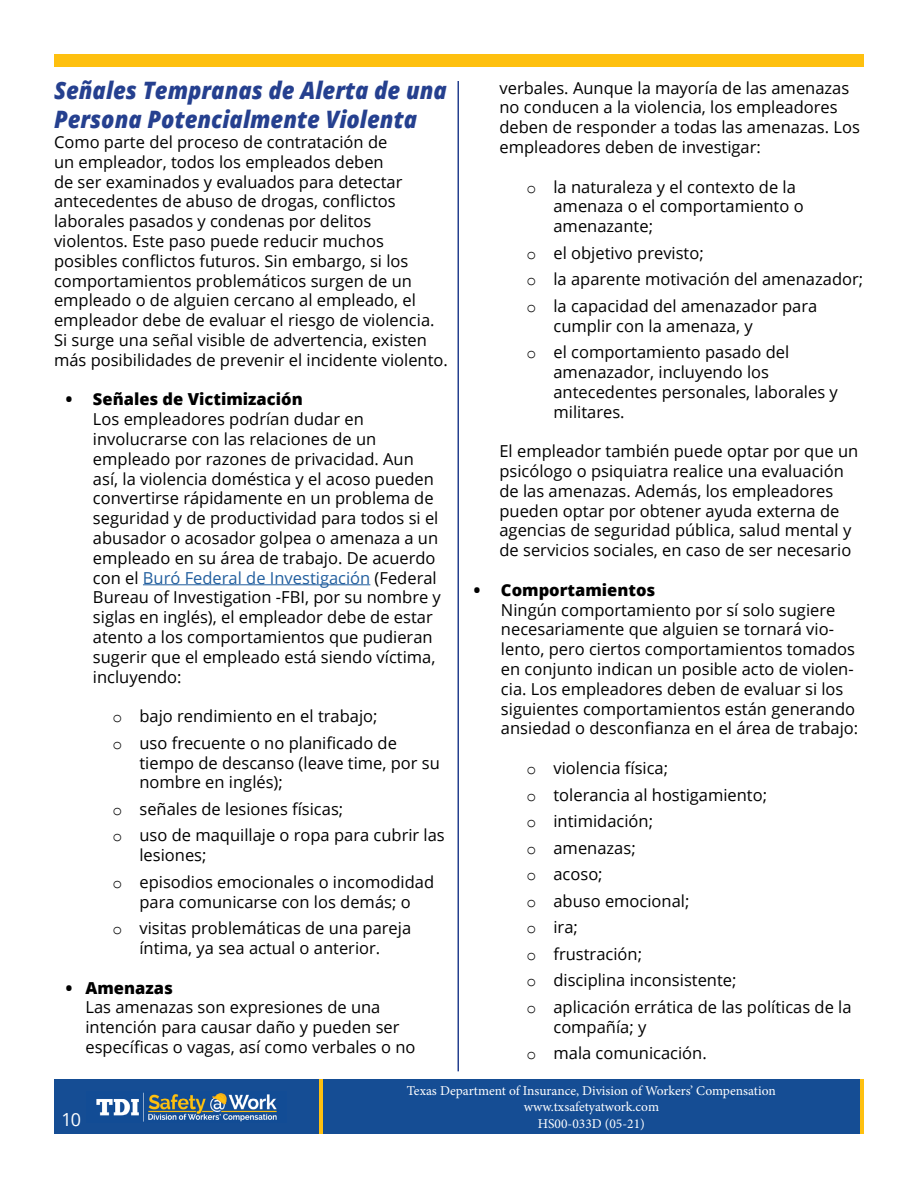
<style>
.page{position:relative;width:918px;height:1188px;background:#fff}
.page>*{position:absolute;margin:0;border:0;box-sizing:border-box;transform-origin:0 0}
.t1{font:italic 800 24px/28.8px "Open Sans";color:#25408f;scale:.92 1}
.t2{font:18px "Open Sans";color:#fff}
.t3{font:16.5px/19.8px "Open Sans";color:#000}
.t4{font:800 16.5px "Open Sans";color:#000}
.t5{font:13.5px/16.2px "Minion Pro";color:#fff;text-align:center}
.s1{color:#215e9e}
.s2{font-family:"Courier New"}
</style>
<div class="page">
<div style="left:54px;top:1080px;width:810px;height:54px;background:#154d94"></div>
<img style="left:96px;top:1092px;width:181px;height:30px">
<hr style="left:860px;top:1080px;width:4px;height:54px;background:#fec00f">
<hr style="left:319px;top:1080px;width:4px;height:54px;background:#fec00f">
<hr style="left:458px;top:81px;width:1px;height:990px;background:#25408f">
<div style="left:54px;top:54px;width:810px;height:13px;background:#fec00f"></div>
<hr style="left:143px;top:584px;width:227px;height:1px;background:#215e9e">
<h1 class="t1" style="left:54px;top:75px;width:429px">Señales Tempranas de Alerta de una<br>Persona Potencialmente Violenta</h1>
<p class="t3" style="left:54px;top:132px;width:395px">Como parte del proceso de contratación de<br>un empleador, todos los empleados deben<br>de ser examinados y evaluados para detectar antecedentes de abuso de drogas, conflictos laborales pasados y condenas por delitos violentos. Este paso puede reducir muchos posibles conflictos futuros. Sin embargo, si los comportamientos problemáticos surgen de un empleado o de alguien cercano al empleado, el empleador debe de evaluar el riesgo de violencia.<br>Si surge una señal visible de advertencia, existen más posibilidades de prevenir el incidente violento.</p>
<p class="t4" style="left:66px;top:387px;width:238px">• Señales de Victimización</p>
<p class="t3" style="left:93px;top:409px;width:347px">Los empleadores podrían dudar en involucrarse con las relaciones de un empleado por razones de privacidad. Aun así, la violencia doméstica y el acoso pueden convertirse rápidamente en un problema de seguridad y de productividad para todos si el abusador o acosador golpea o amenaza a un empleado en su área de trabajo. De acuerdo con el <span class="s1">Buró Federal de Investigación</span> (Federal</p>
<p class="t3" style="left:499px;top:77px;width:362px">verbales. Aunque la mayoría de las amenazas no conducen a la violencia, los empleadores deben de responder a todas las amenazas. Los empleadores deben de investigar:</p>
<p class="t3" style="left:553px;top:176px;width:252px;text-indent:-27px"><span class="s2">o</span> la naturaleza y el contexto de la amenaza o el comportamiento o amenazante;</p>
<p class="t3" style="left:526px;top:239px;width:338px;line-height:26.5px"><span class="s2">o</span> el objetivo previsto;<br><span class="s2">o</span> la aparente motivación del amenazador; <span class="s2">o</span> la capacidad del amenazador para</p>
<p class="t3" style="left:526px;top:312px;width:264px;line-height:26.5px;text-align:center">cumplir con la amenaza, y<br><span class="s2">o</span> el comportamiento pasado del</p>
<p class="t3" style="left:553px;top:362px;width:286px">amenazador, incluyendo los antecedentes personales, laborales y militares.</p>
<p class="t3" style="left:499px;top:441px;width:360px">El empleador también puede optar por que un psicólogo o psiquiatra realice una evaluación de las amenazas. Además, los empleadores pueden optar por obtener ayuda externa de agencias de seguridad pública, salud mental y de servicios sociales, en caso de ser necesario</p>
<p class="t4" style="left:501px;top:577px;width:156px">Comportamientos</p>
<p class="t3" style="left:501px;top:599px;width:359px">Ningún comportamiento por sí solo sugiere necesariamente que alguien se tornará vio&shy;lento, pero ciertos comportamientos tomados en conjunto indican un posible acto de violen&shy;cia. Los empleadores deben de evaluar si los siguientes comportamientos están generando ansiedad o desconfianza en el área de trabajo:</p>
<p class="t3" style="left:526px;top:754px;width:327px;line-height:26.5px"><span class="s2">o</span> violencia física;<br><span class="s2">o</span> tolerancia al hostigamiento;<br><span class="s2">o</span> intimidación;<br><span class="s2">o</span> amenazas;<br><span class="s2">o</span> acoso;<br><span class="s2">o</span> abuso emocional;<br><span class="s2">o</span> ira;<br><span class="s2">o</span> frustración;<br><span class="s2">o</span> disciplina inconsistente;<br><span class="s2">o</span> aplicación errática de las políticas de la</p>
<p class="t3" style="left:526px;top:1013px;width:182px;line-height:26.5px;text-indent:27px">compañía; y<br><span class="s2">o</span> mala comunicación.</p>
<p class="t5" style="left:407px;top:1083px;width:370px">Texas Department of Insurance, Division of Workers’ Compensation www.txsafetyatwork.com</p>
<p class="t4" style="left:474px;top:577px;width:8px">•</p>
<p class="t3" style="left:93px;top:587px;width:349px">Bureau of Investigation -FBI, por su nombre y siglas en inglés), el empleador debe de estar atento a los comportamientos que pudieran sugerir que el empleado está siendo víctima, incluyendo:</p>
<p class="t3" style="left:112px;top:702px;width:286px;line-height:26.5px"><span class="s2">o</span> bajo rendimiento en el trabajo;<br><span class="s2">o</span> uso frecuente o no planificado de</p>
<p class="t3" style="left:139px;top:752px;width:302px">tiempo de descanso (leave time, por su nombre en inglés);</p>
<p class="t3" style="left:112px;top:795px;width:334px;line-height:26.5px"><span class="s2">o</span> señales de lesiones físicas;<br><span class="s2">o</span> uso de maquillaje o ropa para cubrir las</p>
<p class="t3" style="left:112px;top:842px;width:323px;line-height:26.5px;text-indent:27px">lesiones;<br><span class="s2">o</span> episodios emocionales o incomodidad</p>
<p class="t3" style="left:112px;top:888px;width:300px;line-height:26.5px;text-align:right">para comunicarse con los demás; o<br><span class="s2">o</span> visitas problemáticas de una pareja</p>
<p class="t3" style="left:139px;top:938px;width:242px">íntima, ya sea actual o anterior.</p>
<p class="t4" style="left:66px;top:975px;width:108px">• Amenazas</p>
<p class="t3" style="left:85px;top:997px;width:332px">Las amenazas son expresiones de una intención para causar daño y pueden ser específicas o vagas, así como verbales o no</p>
<p class="t2" style="left:62px;top:1107px;width:21px">10</p>
<p class="t5" style="left:538px;top:1115px;width:109px">HS00-033D (05-21)</p>
</div>
